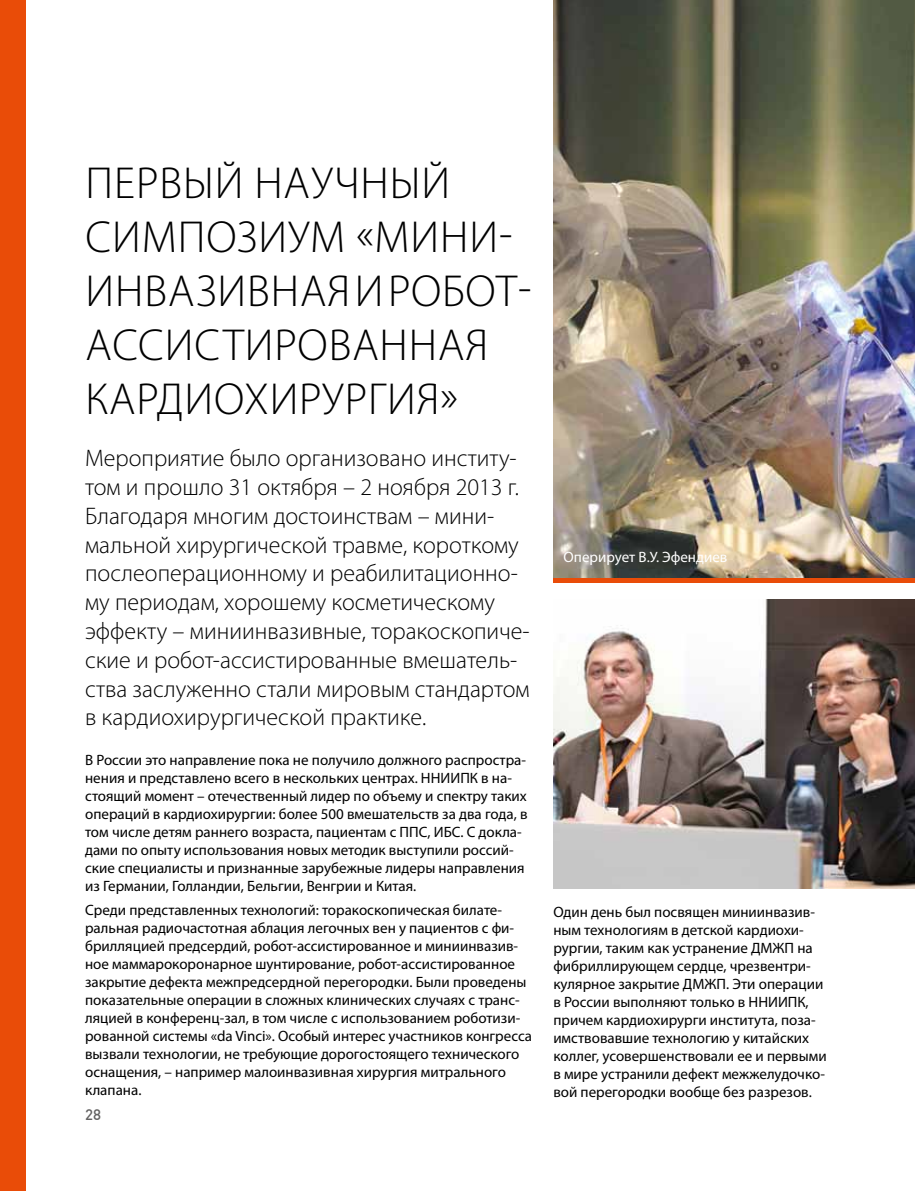
<style>
.page{position:relative;width:915px;height:1191px;background:#fff}
.page>*{position:absolute;margin:0;border:0;box-sizing:border-box;transform-origin:0 0}
.t1{font:300 45px/54px "Myriad Pro";letter-spacing:.115em;color:#000}
.t2{font:300 24px/28.8px "Myriad Pro";color:#000}
.t3{font:15px/18px "Myriad Pro";color:#000}
.t4{font:15px "Myriad Pro";color:#fff}
.t5{font:500 15px "DIN Cyr";color:#636262}
</style>
<div class="page">
<img style="left:553px;top:0;width:361px;height:578px">
<div style="left:553px;top:578px;width:361px;height:5px;background:#e94c08"></div>
<img style="left:553px;top:600px;width:361px;height:288px">
<div style="left:0;top:0;width:26px;height:1191px;background:#e94c08"></div>
<h1 class="t1" style="left:85px;top:156px;width:447px">Первый научный симпозиум «Мини&shy;инвазивная и робот&shy;ассистированная кардиохирургия»</h1>
<p class="t2" style="left:85px;top:443px;width:446px">Мероприятие было организовано институ&shy;том и прошло 31 октября – 2 ноября 2013 г.<br>Благодаря многим достоинствам – мини&shy;мальной хирургической травме, короткому послеоперационному и реабилитационно&shy;му периодам, хорошему косметическому эффекту – миниинвазивные, торакоскопиче&shy;ские и робот-ассистированные вмешатель&shy;ства заслуженно стали мировым стандартом в кардиохирургической практике.</p>
<p class="t3" style="left:85px;top:751px;width:444px">В России это направление пока не получило должного распростра&shy;нения и представлено всего в нескольких центрах. ННИИПК в на&shy;стоящий момент – отечественный лидер по объему и спектру таких операций в кардиохирургии: более 500 вмешательств за два года, в том числе детям раннего возраста, пациентам с ППС, ИБС. С докла&shy;дами по опыту использования новых методик выступили россий&shy;ские специалисты и признанные зарубежные лидеры направления из Германии, Голландии, Бельгии, Венгрии и Китая.</p>
<p class="t3" style="left:85px;top:901px;width:448px">Среди представленных технологий: торакоскопическая билате&shy;ральная радиочастотная аблация легочных вен у пациентов с фи&shy;брилляцией предсердий, робот-ассистированное и миниинвазив&shy;ное маммарокоронарное шунтирование, робот-ассистированное закрытие дефекта межпредсердной перегородки. Были проведены показательные операции в сложных клинических случаях с транс&shy;ляцией в конференц-зал, в том числе с использованием роботизи&shy;рованной системы «da Vinci». Особый интерес участников конгресса вызвали технологии, не требующие дорогостоящего технического оснащения, – например малоинвазивная хирургия митрального клапана.</p>
<p class="t5" style="left:85px;top:1105px;width:17px">28</p>
<p class="t4" style="left:563px;top:549px;width:165px">Оперирует В.У. Эфендиев</p>
<p class="t3" style="left:553px;top:903px;width:275px">Один день был посвящен миниинвазив&shy;ным технологиям в детской кардиохи&shy;рургии, таким как устранение ДМЖП на фибриллирующем сердце, чрезвентри&shy;кулярное закрытие ДМЖП. Эти операции в России выполняют только в ННИИПК, причем кардиохирурги института, поза&shy;имствовавшие технологию у китайских коллег, усовершенствовали ее и первыми в мире устранили дефект межжелудочко&shy;вой перегородки вообще без разрезов.</p>
</div>
